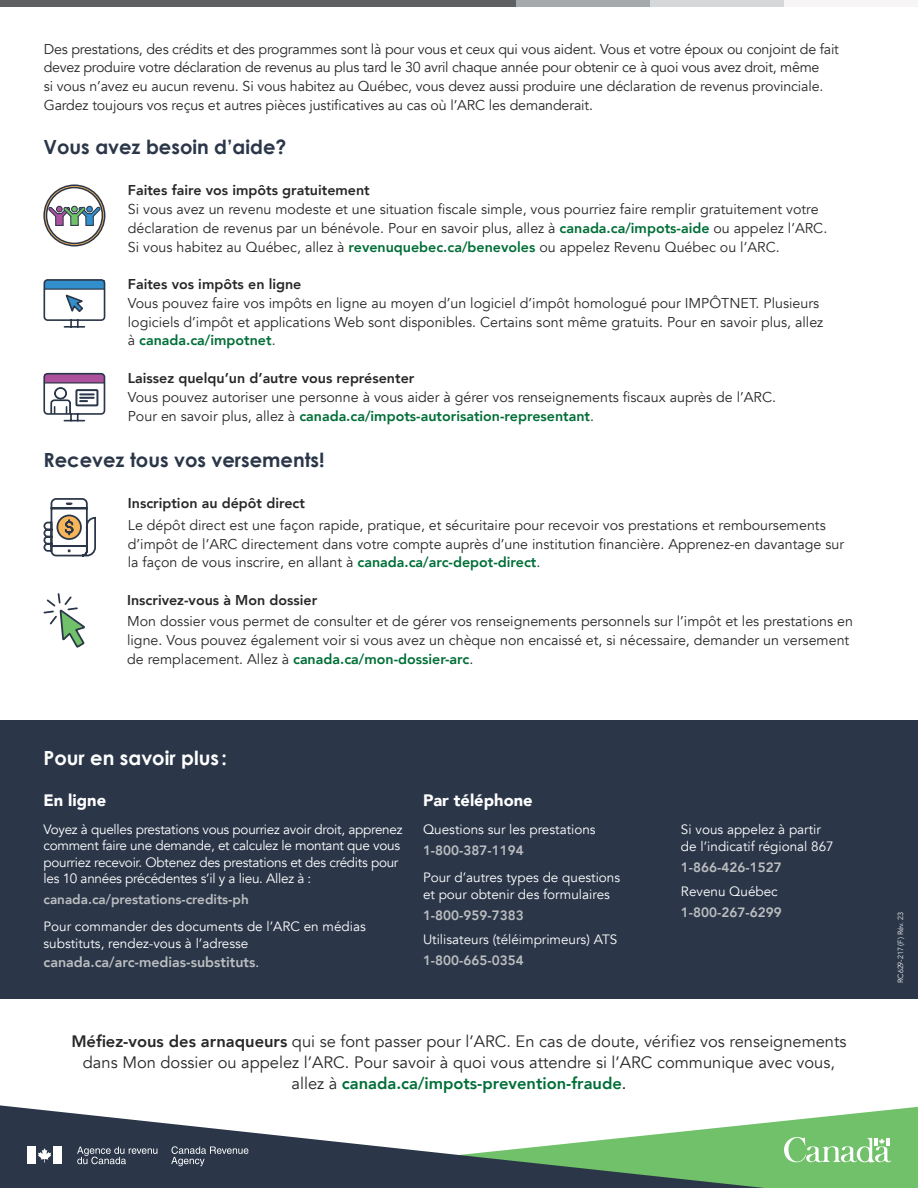
<style>
.page{position:relative;width:918px;height:1188px;background:#fff}
.page>*{position:absolute;margin:0;border:0;box-sizing:border-box;transform-origin:0 0}
.t1{font:700 19.5px "Century Gothic";color:#2b3749}
.t2{font:700 19.5px "Century Gothic";color:#fff}
.t3{font:16.5px/21px "Avenir";color:#292829;text-align:center}
.t4{font:900 16.5px "Avenir";color:#fff}
.t5{font:14.25px/18.8px "Avenir";color:#292829}
.t6{font:800 14.25px "Avenir";color:#292829}
.t7{font:800 14.25px "Avenir";color:#bcbec0}
.t8{font:13.5px/16.5px "Avenir";color:#fff}
.t9{font:13.5px/16.5px "Avenir";letter-spacing:-.02em;color:#fff}
.t10{font:800 13.5px "Avenir";color:#bcbec0}
.t11{font:300 7.5px "Avenir";color:#fff}
.s1{font-weight:800;color:#006e37}
.s2{font-weight:400;font-size:13.5px;color:#fff}
.s3{font-weight:800}
.s4{color:#000}
</style>
<div class="page">
<svg style="left:0;top:1105px;width:918px;height:83px"></svg>
<div style="left:27px;top:1147px;width:8px;height:17px;background:#fff"></div>
<svg style="left:38px;top:1148px;width:13px;height:14px"></svg>
<div style="left:54px;top:1147px;width:8px;height:17px;background:#fff"></div>
<svg style="left:77px;top:1147px;width:80px;height:17px"></svg>
<svg style="left:171px;top:1146px;width:77px;height:20px;background:#4d5766"></svg>
<svg style="left:784px;top:1132px;width:107px;height:35px;background:#8ccd86"></svg>
<div style="left:784px;top:0;width:134px;height:7px;background:#f7f5f5"></div>
<div style="left:650px;top:0;width:134px;height:7px;background:#d6d7d8"></div>
<div style="left:515px;top:0;width:134px;height:7px;background:#a5a9ab"></div>
<div style="left:375px;top:0;width:140px;height:7px;background:#5f6061"></div>
<div style="left:0;top:0;width:381px;height:7px;background:#5f6061"></div>
<svg style="left:43px;top:279px;width:63px;height:49px"></svg>
<hr style="left:44px;top:289px;width:61px;height:1px;background:#2b3749">
<svg style="left:43px;top:498px;width:53px;height:59px"></svg>
<svg style="left:43px;top:593px;width:42px;height:55px"></svg>
<div style="left:0;top:720px;width:918px;height:279px;background:#2b3749"></div>
<svg style="left:43px;top:184px;width:63px;height:63px"></svg>
<div style="left:71px;top:206px;width:7px;height:7px;border:1px solid #2b3749;border-radius:50%"></div>
<svg style="left:43px;top:372px;width:63px;height:50px"></svg>
<p class="t5" style="left:44px;top:40px;width:797px">Des prestations, des crédits et des programmes sont là pour vous et ceux qui vous aident. Vous et votre époux ou conjoint de fait devez produire votre déclaration de revenus au plus tard le 30 avril chaque année pour obtenir ce à quoi vous avez droit, même<br>si vous n’avez eu aucun revenu. Si vous habitez au Québec, vous devez aussi produire une déclaration de revenus provinciale.<br>Gardez toujours vos reçus et autres pièces justificatives au cas où l’ARC les demanderait.</p>
<h1 class="t1" style="left:44px;top:132px;width:244px">Vous avez besoin d’aide?</h1>
<p class="t6" style="left:128px;top:179px;width:243px">Faites faire vos impôts gratuitement</p>
<p class="t5" style="left:128px;top:200px;width:701px">Si vous avez un revenu modeste et une situation fiscale simple, vous pourriez faire remplir gratuitement votre déclaration de revenus par un bénévole. Pour en savoir plus, allez à <span class="s1">canada.ca/impots-aide</span> ou appelez l’ARC.<br>Si vous habitez au Québec, allez à <span class="s1">revenuquebec.ca/benevoles</span> ou appelez Revenu Québec ou l’ARC.</p>
<p class="t6" style="left:128px;top:273px;width:175px">Faites vos impôts en ligne</p>
<p class="t5" style="left:128px;top:294px;width:697px">Vous pouvez faire vos impôts en ligne au moyen d’un logiciel d’impôt homologué pour IMPÔTNET. Plusieurs logiciels d’impôt et applications Web sont disponibles. Certains sont même gratuits. Pour en savoir plus, allez à <span class="s1">canada.ca/impotnet</span>.</p>
<p class="t6" style="left:128px;top:367px;width:288px">Laissez quelqu’un d’autre vous représenter</p>
<p class="t5" style="left:128px;top:388px;width:650px">Vous pouvez autoriser une personne à vous aider à gérer vos renseignements fiscaux auprès de l’ARC.<br>Pour en savoir plus, allez à <span class="s1">canada.ca/impots-autorisation-representant</span>.</p>
<h1 class="t1" style="left:44px;top:445px;width:283px">Recevez tous vos versements!</h1>
<p class="t6" style="left:128px;top:492px;width:179px">Inscription au dépôt direct</p>
<p class="t5" style="left:128px;top:516px;width:718px">Le dépôt direct est une façon rapide, pratique, et sécuritaire pour recevoir vos prestations et remboursements d’impôt de l’ARC directement dans votre compte auprès d’une institution financière. Apprenez-en davantage sur la façon de vous inscrire, en allant à <span class="s1">canada.ca/arc-depot-direct</span>.</p>
<p class="t6" style="left:127px;top:589px;width:192px">Inscrivez-vous à Mon dossier</p>
<p class="t5" style="left:127px;top:612px;width:727px">Mon dossier vous permet de consulter et de gérer vos renseignements personnels sur l’impôt et les prestations en ligne. Vous pouvez également voir si vous avez un chèque non encaissé et, si nécessaire, demander un versement de remplacement. Allez à <span class="s1">canada.ca/mon-dossier-arc</span>.</p>
<h1 class="t2" style="left:44px;top:743px;width:185px">Pour en savoir plus :</h1>
<p class="t4" style="left:44px;top:786px;width:64px">En ligne</p>
<p class="t9" style="left:44px;top:821px;width:360px">Voyez à quelles prestations vous pourriez avoir droit, apprenez comment faire une demande, et calculez le montant que vous pourriez recevoir. Obtenez des prestations et des crédits pour les 10 années précédentes s’il y a lieu. Allez à :</p>
<p class="t10" style="left:44px;top:889px;width:207px">canada.ca/prestations-credits-ph</p>
<p class="t8" style="left:44px;top:919px;width:324px">Pour commander des documents de l’ARC en médias substituts, rendez-vous à l’adresse</p>
<p class="t7" style="left:44px;top:951px;width:217px">canada.ca/arc-medias-substituts<span class="s2">.</span></p>
<p class="t4" style="left:423px;top:786px;width:111px">Par téléphone</p>
<p class="t8" style="left:423px;top:821px;width:174px">Questions sur les prestations</p>
<p class="t10" style="left:423px;top:840px;width:102px">1-800-387-1194</p>
<p class="t8" style="left:423px;top:869px;width:199px">Pour d’autres types de questions et pour obtenir des formulaires</p>
<p class="t10" style="left:423px;top:904px;width:102px">1-800-959-7383</p>
<p class="t8" style="left:423px;top:931px;width:196px">Utilisateurs (téléimprimeurs) ATS</p>
<p class="t10" style="left:423px;top:949px;width:102px">1-800-665-0354</p>
<p class="t8" style="left:681px;top:821px;width:154px">Si vous appelez à partir de l’indicatif régional 867</p>
<p class="t10" style="left:681px;top:856px;width:102px">1-866-426-1527</p>
<p class="t8" style="left:681px;top:883px;width:98px">Revenu Québec</p>
<p class="t10" style="left:681px;top:901px;width:102px">1-800-267-6299</p>
<p class="t3" style="left:71px;top:1031px;width:777px"><span class="s3">Méfiez-vous des arnaqueurs</span> qui se font passer pour l’ARC. En cas de doute, vérifiez vos renseignements dans Mon dossier ou appelez l’ARC. Pour savoir à quoi vous attendre si l’ARC communique avec vous, allez à <span class="s1">canada.ca/impots-prevention-fraude</span><span class="s4">.</span></p>
<p class="t11" style="left:896px;top:983px;width:72px;rotate:-90deg">RC629-217 (F) Rév. 23</p>
</div>
